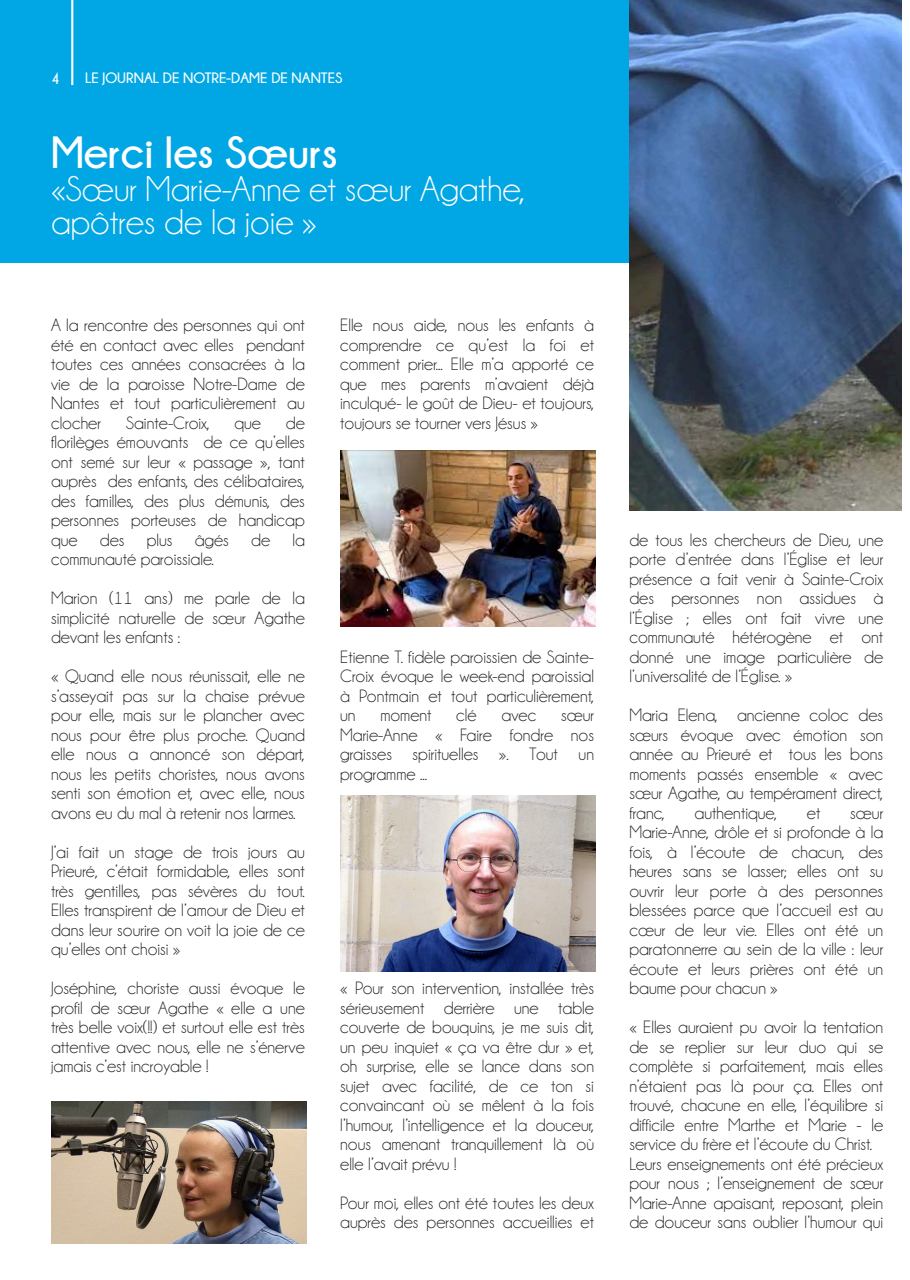
<style>
.page{position:relative;width:910px;height:1280px;background:#fff}
.page>*{position:absolute;margin:0;border:0;box-sizing:border-box;transform-origin:0 0}
.t1{font:700 45px "Champagne&Limousines";color:#fff}
.t2{font:36px/33px "Champagne&Limousines";color:#fff}
.t3{font:18px/19.5px "Champagne&Limousines";color:#231f20;text-align:justify}
.t4{font:700 15px "Champagne&Limousines";color:#fff}
</style>
<div class="page">
<div style="left:0;top:0;width:843px;height:262px;background:#00a7e4"></div>
<hr style="left:71px;top:0;width:2px;height:85px;background:#fff">
<img style="left:629px;top:0;width:272px;height:510px">
<img style="left:51px;top:1101px;width:255px;height:142px">
<img style="left:340px;top:451px;width:255px;height:176px">
<img style="left:340px;top:795px;width:255px;height:176px">
<p class="t4" style="left:51px;top:71px;width:10px">4</p>
<p class="t4" style="left:85px;top:70px;width:259px">LE JOURNAL DE NOTRE-DAME DE NANTES</p>
<h1 class="t1" style="left:51px;top:128px;width:288px">Merci les Sœurs</h1>
<h2 class="t2" style="left:51px;top:172px;width:476px">«Sœur Marie-Anne et sœur Agathe, apôtres de la joie »</h2>
<p class="t3" style="left:51px;top:316px;width:255px">A la rencontre des personnes qui ont été en contact avec elles pendant toutes ces années consacrées à la vie de la paroisse Notre-Dame de Nantes et tout particulièrement au clocher</p>
<p class="t3" style="left:126px;top:413px;width:85px">Sainte-Croix,</p>
<p class="t3" style="left:234px;top:413px;width:28px">que</p>
<p class="t3" style="left:51px;top:413px;width:255px;text-indent:235px">de florilèges émouvants de ce qu’elles ont semé sur leur « passage », tant auprès des enfants, des célibataires, des familles, des plus démunis, des personnes porteuses de handicap que des plus âgés de la communauté paroissiale.</p>
<p class="t3" style="left:51px;top:589px;width:255px">Marion (11 ans) me parle de la simplicité naturelle de sœur Agathe devant les enfants :</p>
<p class="t3" style="left:51px;top:667px;width:255px">« Quand elle nous réunissait, elle ne s’asseyait pas sur la chaise prévue pour elle, mais sur le plancher avec nous pour être plus proche. Quand elle nous a annoncé son départ, nous les petits choristes, nous avons senti son émotion et, avec elle, nous avons eu du mal à retenir nos larmes.</p>
<p class="t3" style="left:51px;top:842px;width:255px">J’ai fait un stage de trois jours au Prieuré, c’était formidable, elles sont très gentilles, pas sévères du tout.<br>Elles transpirent de l’amour de Dieu et dans leur sourire on voit la joie de ce qu’elles ont choisi »</p>
<p class="t3" style="left:51px;top:979px;width:255px">Joséphine, choriste aussi évoque le profil de sœur Agathe « elle a une très belle voix(!!) et surtout elle est très attentive avec nous, elle ne s’énerve jamais c’est incroyable !</p>
<p class="t3" style="left:340px;top:316px;width:255px">Elle nous aide, nous les enfants à comprendre ce qu’est la foi et comment prier... Elle m’a apporté ce que mes parents m’avaient déjà inculqué- le goût de Dieu- et toujours, toujours se tourner vers Jésus »</p>
<p class="t3" style="left:340px;top:647px;width:255px">Etienne T. fidèle paroissien de Sainte-Croix évoque le week-end paroissial à Pontmain et tout particulièrement, un</p>
<p class="t3" style="left:380px;top:706px;width:53px">moment</p>
<p class="t3" style="left:456px;top:706px;width:22px">clé</p>
<p class="t3" style="left:501px;top:706px;width:36px">avec</p>
<p class="t3" style="left:340px;top:706px;width:255px;text-indent:221px">sœur Marie-Anne « Faire fondre nos graisses spirituelles ». Tout un programme ...</p>
<p class="t3" style="left:340px;top:979px;width:255px">« Pour son intervention, installée très sérieusement derrière une table couverte de bouquins, je me suis dit, un peu inquiet « ça va être dur » et, oh surprise, elle se lance dans son sujet avec facilité, de ce ton si convaincant où se mêlent à la fois l’humour, l’intelligence et la douceur, nous amenant tranquillement là où elle l’avait prévu !</p>
<p class="t3" style="left:340px;top:1193px;width:255px">Pour moi, elles ont été toutes les deux auprès des personnes accueillies et</p>
<p class="t3" style="left:629px;top:530px;width:255px">de tous les chercheurs de Dieu, une porte d’entrée dans l’Église et leur présence a fait venir à Sainte-Croix des personnes non assidues à l’Église ; elles ont fait vivre une communauté hétérogène et ont donné une image particulière de l’universalité de l’Église. »</p>
<p class="t3" style="left:629px;top:705px;width:255px">Maria Elena, ancienne coloc des sœurs évoque avec émotion son année au Prieuré et tous les bons moments passés ensemble « avec sœur Agathe, au tempérament direct, franc,</p>
<p class="t3" style="left:695px;top:803px;width:84px">authentique,</p>
<p class="t3" style="left:807px;top:803px;width:15px">et</p>
<p class="t3" style="left:629px;top:803px;width:255px;text-indent:221px">sœur Marie-Anne, drôle et si profonde à la fois, à l’écoute de chacun, des heures sans se lasser; elles ont su ouvrir leur porte à des personnes blessées parce que l’accueil est au cœur de leur vie. Elles ont été un paratonnerre au sein de la ville : leur écoute et leurs prières ont été un baume pour chacun »</p>
<p class="t3" style="left:629px;top:1017px;width:255px;text-align:left">« Elles auraient pu avoir la tentation de se replier sur leur duo qui se complète si parfaitement, mais elles n’étaient pas là pour ça. Elles ont trouvé, chacune en elle, l’équilibre si difficile entre Marthe et Marie - le service du frère et l’écoute du Christ.<br>Leurs enseignements ont été précieux pour nous ; l’enseignement de sœur Marie-Anne apaisant, reposant, plein de douceur sans oublier l’humour qui</p>
</div>
